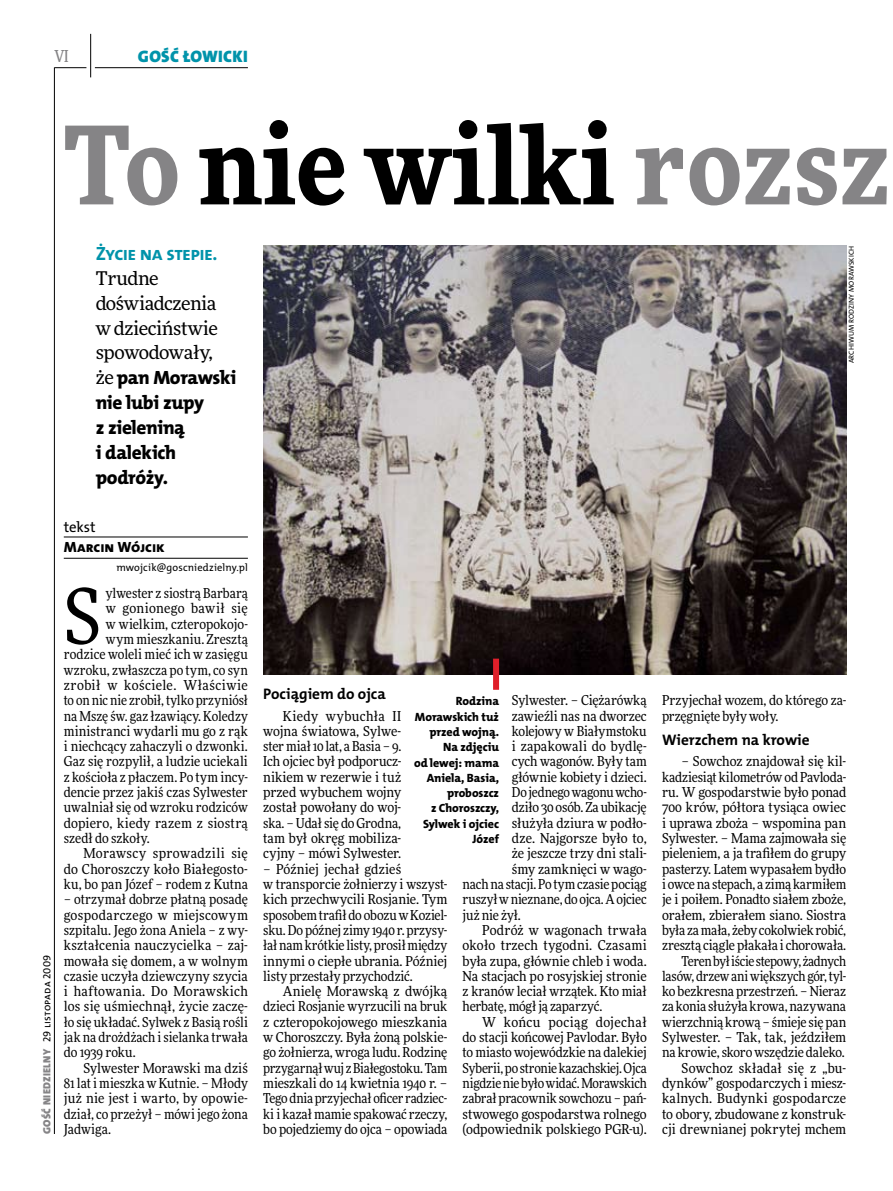
<style>
.page{position:relative;width:893px;height:1191px;background:#fff}
.page>*{position:absolute;margin:0;border:0;box-sizing:border-box;transform-origin:0 0}
.t1{font:900 108px "Freeday Narrow";color:#000}
.t2{font:76.95px "Freeday Narrow News";color:#000}
.t3{font:19.35px/24.9px "The Mix HP8 Ex Bld";letter-spacing:-.01em;color:#000}
.t4{font:19.35px "The Mix HP7 Bld";letter-spacing:-.035em;color:#0093aa}
.t5{font:18.9px/24.9px "Freeday News";letter-spacing:-.02em;color:#000}
.t6{font:16.65px "The Mix HP9 Blk";letter-spacing:.02em;color:#0093aa}
.t7{font:500 16.5px "Freeday Narrow";color:#858486;scale:.9 1}
.t8{font:15.3px "The Mix HP7 Bld";letter-spacing:-.01em;color:#000}
.t9{font:14.85px "The Mix HP8 Ex Bld";color:#000}
.t10{font:14.85px "The Mix HP5 Plain";color:#000}
.t11{font:13.65px/15.3px "Freeday Narrow News";letter-spacing:-.005em;color:#000;text-align:justify}
.t12{font:13.65px "Freeday Narrow News";letter-spacing:.015em;color:#000}
.t13{font:13.65px "Freeday Narrow News";letter-spacing:.03em;color:#000}
.t14{font:13.65px "Freeday Narrow News";letter-spacing:.02em;color:#000}
.t15{font:13.65px "Freeday Narrow News";letter-spacing:.025em;color:#000}
.t16{font:12px/15.3px "The Mix HP8 Ex Bld";letter-spacing:-.005em;color:#000;text-align:right}
.t17{font:10.5px "The Mix HP5 Plain";letter-spacing:.015em;color:#000}
.t18{font:7.2px "The Mix HP5 Plain";letter-spacing:.015em;color:#000}
.s1{color:#858486}
.s2{font-family:"Freeday News";font-size:18.9px}
.s3{font-family:"The Mix HP9 Blk";color:#858486}
</style>
<div class="page">
<hr style="left:54px;top:67px;width:1px;height:1067px;background:#000">
<hr style="left:90px;top:34px;width:1px;height:43px;background:#000">
<hr style="left:54px;top:67px;width:32px;height:1px;background:#000">
<hr style="left:95px;top:67px;width:153px;height:1px;background:#000">
<img style="left:263px;top:246px;width:583px;height:428px">
<hr style="left:64px;top:537px;width:184px;height:1px;background:#000">
<hr style="left:64px;top:558px;width:184px;height:1px;background:#000">
<div style="left:493px;top:658px;width:6px;height:32px;background:#df1f2a"></div>
<p class="t7" style="left:54px;top:46px;width:17px">VI</p>
<p class="t6" style="left:138px;top:46px;width:111px">GOŚĆ ŁOWICKI</p>
<h1 class="t1" style="left:64px;top:95px;width:827px"><span class="s1">To</span> nie wilki <span class="s1">rozsz</span></h1>
<h3 class="t4" style="left:96px;top:241px;width:123px">Życie na stepie.</h3>
<h3 class="t5" style="left:96px;top:265px;width:124px">Trudne doświadczenia w dzieciństwie spowodowały,</h3>
<h3 class="t3" style="left:96px;top:365px;width:142px"><span class="s2">że</span> pan Morawski nie lubi zupy<br>z zieleniną<br>i dalekich podróży.</h3>
<p class="t17" style="left:40px;top:1134px;width:180px;rotate:-90deg"><span class="s3">GOŚĆ NIEDZIELNY</span> 29 listopada 2009</p>
<p class="t10" style="left:64px;top:517px;width:33px">tekst</p>
<p class="t9" style="left:64px;top:537px;width:103px">Marcin Wójcik</p>
<p class="t17" style="left:116px;top:561px;width:133px">mwojcik@goscniedzielny.pl</p>
<h2 class="t2" style="left:64px;top:569px;width:39px">S</h2>
<p class="t11" style="left:106px;top:585px;width:143px">ylwester z siostrą Barbarą</p>
<p class="t14" style="left:106px;top:600px;width:143px">w gonionego bawił się</p>
<p class="t11" style="left:106px;top:616px;width:143px">w wielkim, czteropokojo-</p>
<p class="t11" style="left:106px;top:631px;width:143px">wym mieszkaniu. Zresztą</p>
<p class="t11" style="left:64px;top:646px;width:186px">rodzice woleli mieć ich w zasięgu</p>
<p class="t11" style="left:64px;top:662px;width:186px">wzroku, zwłaszcza po tym, co syn</p>
<p class="t13" style="left:64px;top:676px;width:186px">zrobił w kościele. Właściwie</p>
<p class="t11" style="left:64px;top:692px;width:186px">to on nic nie zrobił, tylko przyniósł</p>
<p class="t11" style="left:64px;top:708px;width:186px">na Mszę św. gaz łzawiący. Koledzy</p>
<p class="t11" style="left:64px;top:723px;width:186px">ministranci wydarli mu go z rąk</p>
<p class="t11" style="left:64px;top:738px;width:186px">i niechcący zahaczyli o dzwonki.</p>
<p class="t11" style="left:64px;top:754px;width:186px">Gaz się rozpylił, a ludzie uciekali</p>
<p class="t11" style="left:64px;top:769px;width:186px">z kościoła z płaczem. Po tym incy-</p>
<p class="t11" style="left:64px;top:784px;width:186px">dencie przez jakiś czas Sylwester</p>
<p class="t11" style="left:64px;top:799px;width:186px">uwalniał się od wzroku rodziców</p>
<p class="t12" style="left:64px;top:814px;width:186px">dopiero, kiedy razem z siostrą</p>
<p class="t11" style="left:64px;top:830px;width:88px">szedł do szkoły.</p>
<p class="t15" style="left:83px;top:845px;width:166px">Morawscy sprowadzili się</p>
<p class="t11" style="left:64px;top:861px;width:186px">do Choroszczy koło Białegosto-</p>
<p class="t11" style="left:64px;top:876px;width:186px">ku, bo pan Józef – rodem z Kutna</p>
<p class="t11" style="left:64px;top:891px;width:186px">– otrzymał dobrze płatną posadę gospodarczego w miejscowym szpitalu. Jego żona Aniela – z wy&shy;kształcenia nauczycielka – zaj&shy;mowała się domem, a w wolnym czasie uczyła dziewczyny szycia i haftowania. Do Morawskich los się uśmiechnął, życie zaczę&shy;ło się układać. Sylwek z Basią rośli jak na drożdżach isielanka trwała do 1939 roku.</p>
<p class="t11" style="left:64px;top:1060px;width:186px;text-indent:20px">Sylwester Morawski ma dziś 81 lat i mieszka w Kutnie. – Młody już nie jest i warto, by opowie&shy;dział, co przeżył – mówi jego żona Jadwiga.</p>
<p class="t8" style="left:263px;top:683px;width:124px">Pociągiem do ojca</p>
<p class="t11" style="left:263px;top:708px;width:140px;text-indent:20px">Kiedy wybuchła II wojna światowa, Sylwe&shy;ster miał 10 lat, a Basia – 9.<br>Ich ojciec był podporucz&shy;nikiem w rezerwie i tuż przed wybuchem wojny został powołany do woj&shy;ska. – Udałsię doGrodna, tam był okręg mobiliza&shy;cyjny – mówi Sylwester.</p>
<p class="t11" style="left:263px;top:861px;width:186px;text-align:left">– Później jechał gdzieś<br>w transporcie żołnierzy i wszyst&shy;kich przechwycili Rosjanie. Tym sposobem trafił do obozu wKoziel&shy;sku. Do późnej zimy 1940 r. przysy&shy;łał nam krótkie listy, prosił między innymi o ciepłe ubrania. Później listy przestały przychodzić.</p>
<p class="t11" style="left:263px;top:983px;width:186px;text-indent:20px">Anielę Morawską z dwójką dzieci Rosjanie wyrzucili na bruk z czteropokojowego mieszkania w Choroszczy. Była żoną polskie&shy;go żołnierza, wroga ludu. Rodzinę przygarnął wuj zBiałegostoku. Tam mieszkali do 14 kwietnia 1940 r. – Tego dnia przyjechał oficer radziec&shy;ki i kazał mamie spakować rzeczy, bo pojedziemy do ojca – opowiada</p>
<p class="t11" style="left:512px;top:692px;width:136px">Sylwester. – Ciężarówką</p>
<p class="t11" style="left:512px;top:708px;width:136px">zawieźli nas na dworzec</p>
<p class="t11" style="left:512px;top:723px;width:136px">kolejowy w Białymstoku</p>
<p class="t11" style="left:512px;top:738px;width:136px">i zapakowali do bydlę-</p>
<p class="t11" style="left:512px;top:754px;width:136px">cych wagonów. Były tam</p>
<p class="t11" style="left:512px;top:769px;width:136px">głównie kobiety i dzieci.</p>
<p class="t11" style="left:512px;top:784px;width:136px">Do jednego wagonu wcho-</p>
<p class="t11" style="left:512px;top:799px;width:136px">dziło 30 osób. Za ubikację</p>
<p class="t11" style="left:512px;top:815px;width:136px">służyła dziura w podło-</p>
<p class="t11" style="left:512px;top:830px;width:136px">dze. Najgorsze było to,</p>
<p class="t11" style="left:512px;top:845px;width:136px">że jeszcze trzy dni stali-</p>
<p class="t11" style="left:512px;top:861px;width:136px">śmy zamknięci w wago-</p>
<p class="t11" style="left:463px;top:876px;width:186px">nach na stacji. Po tym czasie pociąg</p>
<p class="t11" style="left:463px;top:891px;width:186px">ruszył wnieznane, do ojca. Aojciec</p>
<p class="t11" style="left:463px;top:907px;width:59px">już nie żył.</p>
<p class="t12" style="left:482px;top:921px;width:166px">Podróż w wagonach trwała</p>
<p class="t14" style="left:463px;top:937px;width:186px">około trzech tygodni. Czasami</p>
<p class="t11" style="left:463px;top:953px;width:186px">była zupa, głównie chleb i woda.</p>
<p class="t11" style="left:463px;top:968px;width:186px">Na stacjach po rosyjskiej stronie</p>
<p class="t11" style="left:463px;top:983px;width:186px">z kranów leciał wrzątek. Kto miał</p>
<p class="t11" style="left:463px;top:998px;width:141px">herbatę, mógł ją zaparzyć.</p>
<p class="t13" style="left:482px;top:1013px;width:166px">W końcu pociąg dojechał</p>
<p class="t11" style="left:463px;top:1029px;width:186px">do stacji końcowej Pavlodar. Było</p>
<p class="t11" style="left:463px;top:1044px;width:186px">to miasto wojewódzkie na dalekiej</p>
<p class="t11" style="left:463px;top:1060px;width:186px">Syberii, postronie kazachskiej. Ojca</p>
<p class="t11" style="left:463px;top:1075px;width:186px">nigdzie nie było widać. Morawskich</p>
<p class="t11" style="left:463px;top:1090px;width:186px">zabrał pracownik sowchozu – pań-</p>
<p class="t11" style="left:463px;top:1106px;width:186px">stwowego gospodarstwa rolnego</p>
<p class="t11" style="left:463px;top:1121px;width:186px">(odpowiednik polskiego PGR-u).</p>
<p class="t16" style="left:414px;top:693px;width:87px">Rodzina<br>Morawskich tuż przed wojną.<br>Na zdjęciu<br>od lewej: mama<br>Aniela, Basia, proboszcz<br>z Choroszczy,<br>Sylwek i ojciec<br>Józef</p>
<p class="t18" style="left:847px;top:363px;width:119px;rotate:-90deg">Archiwum rodziny Morawskich</p>
<p class="t11" style="left:662px;top:692px;width:186px">Przyjechał wozem, do którego za&shy;przęgnięte były woły.</p>
<p class="t8" style="left:662px;top:729px;width:149px">Wierzchem na krowie</p>
<p class="t11" style="left:662px;top:754px;width:186px;text-align:right">– Sowchoz znajdował się kil&shy;kadziesiąt kilometrów od Pavloda&shy;ru. W gospodarstwie było ponad<br>700 krów, półtora tysiąca owiec i uprawa zboża – wspomina pan<br>Sylwester. – Mama zajmowała się pieleniem, a ja trafiłem do grupy pasterzy. Latem wypasałem bydło i owce na stepach, a zimą karmiłem je i poiłem. Ponadto siałem zboże, orałem, zbierałem siano. Siostra była zamała, żeby cokolwiek robić, zresztą ciągle płakała i chorowała.<br>Teren był iście stepowy, żadnych lasów, drzew ani większych gór, tyl&shy;ko bezkresna przestrzeń. – Nieraz za konia służyła krowa, nazywana wierzchnią krową – śmieje się pan<br>Sylwester. – Tak, tak, jeździłem na krowie, skoro wszędzie daleko.<br>Sowchoz składał się z „bu&shy;dynków” gospodarczych i miesz&shy;kalnych. Budynki gospodarcze to obory, zbudowane z konstruk&shy;cji drewnianej pokrytej mchem</p>
</div>
